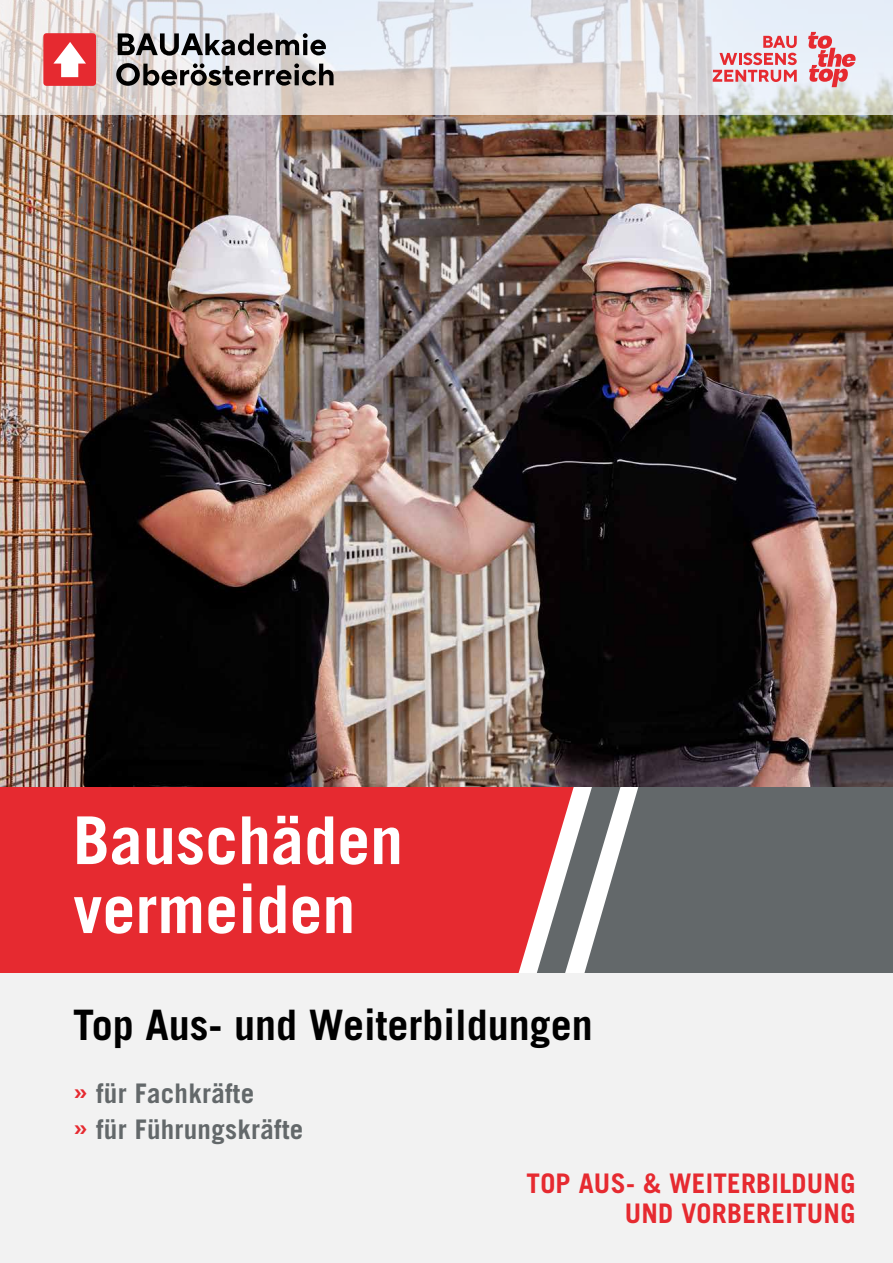
<style>
.page{position:relative;width:893px;height:1263px;background:#fff}
.page>*{position:absolute;margin:0;border:0;box-sizing:border-box;transform-origin:0 0}
.t1{font:700 66px/69px "Trade Gothic";color:#fff}
.t2{font:700 42px "Trade Gothic";color:#000}
.t3{font:700 27px/30px "Trade Gothic";letter-spacing:.01em;color:#e62a30;text-align:right}
.t4{font:700 27px/36px "Trade Gothic";letter-spacing:.01em;color:#63686a}
.s1{color:#e62a30}
</style>
<div class="page">
<div style="left:621px;top:787px;width:272px;height:187px;background:#63686a"></div>
<div style="left:0;top:787px;width:536px;height:187px;background:#e62a30"></div>
<svg style="left:536px;top:787px;width:85px;height:187px"></svg>
<img style="left:0;top:115px;width:893px;height:672px">
<div style="left:0;top:974px;width:893px;height:289px;background:#f2f2f2"></div>
<svg style="left:0;top:0;width:893px;height:115px;background:#e2e0e1"></svg>
<div style="left:43px;top:33px;width:53px;height:53px;background:#e62a30;border-radius:3px"></div>
<svg style="left:53px;top:42px;width:33px;height:35px"></svg>
<svg style="left:118px;top:33px;width:208px;height:23px;background:#808083"></svg>
<svg style="left:116px;top:63px;width:218px;height:23px;background:#888584"></svg>
<svg style="left:808px;top:32px;width:47px;height:55px;background:#e6a0a7"></svg>
<svg style="left:713px;top:36px;width:84px;height:46px;background:#e7afb7"></svg>
<h1 class="t1" style="left:73px;top:805px;width:331px">Bauschäden vermeiden</h1>
<h2 class="t2" style="left:73px;top:999px;width:521px">Top Aus- und Weiterbildungen</h2>
<p class="t4" style="left:73px;top:1075px;width:232px"><span class="s1">»</span> für Fachkräfte<br><span class="s1">»</span> für Führungskräfte</p>
<p class="t3" style="left:527px;top:1168px;width:330px">TOP AUS- &amp; WEITERBILDUNG<br>UND VORBEREITUNG</p>
</div>
